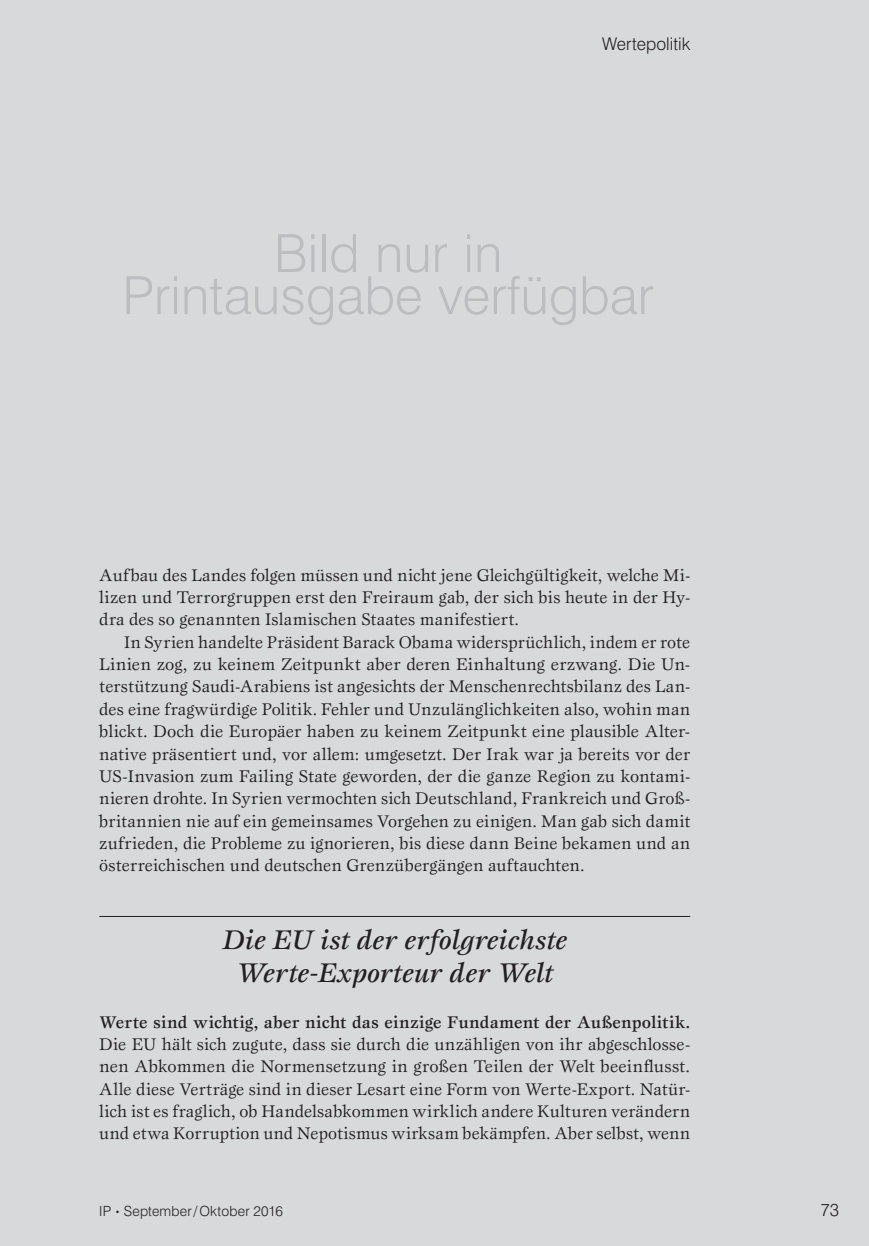
<style>
.page{position:relative;width:869px;height:1246px;background:#fff}
.page>*{position:absolute;margin:0;border:0;box-sizing:border-box;transform-origin:0 0}
.t1{font:300 52.5px/42px "Swiss 721 BT";color:#bcbdc0;text-align:center}
.t2{font:italic 500 28px/33.2px "Esprit Std";letter-spacing:.005em;color:#231f20;text-align:center}
.t3{font:17.5px/22.4px "Esprit Std";letter-spacing:.01em;color:#231f20;text-align:justify}
.t4{font:500 17.5px "Esprit Std";letter-spacing:.01em;color:#231f20}
.t5{font:300 17.5px "Swiss 721 BT";color:#231f20}
.t6{font:300 14px "Swiss 721 BT";letter-spacing:.015em;color:#231f20}
.s1{font-size:8.4px}
</style>
<div class="page">
<div style="left:0;top:0;width:868px;height:1245px;background:#d8d9db"></div>
<hr style="left:99px;top:915px;width:591px;height:1px;background:#231f20">
<p class="t5" style="left:601px;top:33px;width:90px">Wertepolitik</p>
<h1 class="t1" style="left:122px;top:232px;width:533px">Bild nur in<br>Printausgabe verfügbar</h1>
<p class="t3" style="left:99px;top:563px;width:592px">Aufbau des Landes folgen müssen und nicht jene Gleichgültigkeit, welche Mi&shy;lizen und Terrorgruppen erst den Freiraum gab, der sich bis heute in der Hy&shy;dra des so genannten Islamischen Staates manifestiert.</p>
<p class="t3" style="left:99px;top:630px;width:592px;text-indent:25px">In Syrien handelte Präsident Barack Obama widersprüchlich, indem er rote Linien zog, zu keinem Zeitpunkt aber deren Einhaltung erzwang. Die Un&shy;terstützung Saudi-Arabiens ist angesichts der Menschenrechtsbilanz des Lan&shy;des eine fragwürdige Politik. Fehler und Unzulänglichkeiten also, wohin man blickt. Doch die Europäer haben zu keinem Zeitpunkt eine plausible Alter&shy;native präsentiert und, vor allem: umgesetzt. Der Irak war ja bereits vor der US-Invasion zum Failing State geworden, der die ganze Region zu kontami&shy;nieren drohte. In Syrien vermochten sich Deutschland, Frankreich und Groß&shy;britannien nie auf ein gemeinsames Vorgehen zu einigen. Man gab sich damit zufrieden, die Probleme zu ignorieren, bis diese dann Beine bekamen und an österreichischen und deutschen Grenzübergängen auftauchten.</p>
<h2 class="t2" style="left:222px;top:922px;width:346px">Die EU ist der erfolgreichste<br>Werte-Exporteur der Welt</h2>
<p class="t4" style="left:99px;top:1010px;width:592px">Werte sind wichtig, aber nicht das einzige Fundament der Außenpolitik.</p>
<p class="t3" style="left:99px;top:1032px;width:592px">Die EU hält sich zugute, dass sie durch die unzähligen von ihr abgeschlosse&shy;nen Abkommen die Normensetzung in großen Teilen der Welt beeinflusst.<br>Alle diese Verträge sind in dieser Lesart eine Form von Werte-Export. Natür&shy;lich ist es fraglich, ob Handelsabkommen wirklich andere Kulturen verändern und etwa Korruption und Nepotismus wirksam bekämpfen. Aber selbst, wenn</p>
<p class="t6" style="left:99px;top:1202px;width:185px">IP <span class="s1">•</span> September/Oktober 2016</p>
<p class="t5" style="left:820px;top:1198px;width:20px">73</p>
</div>
